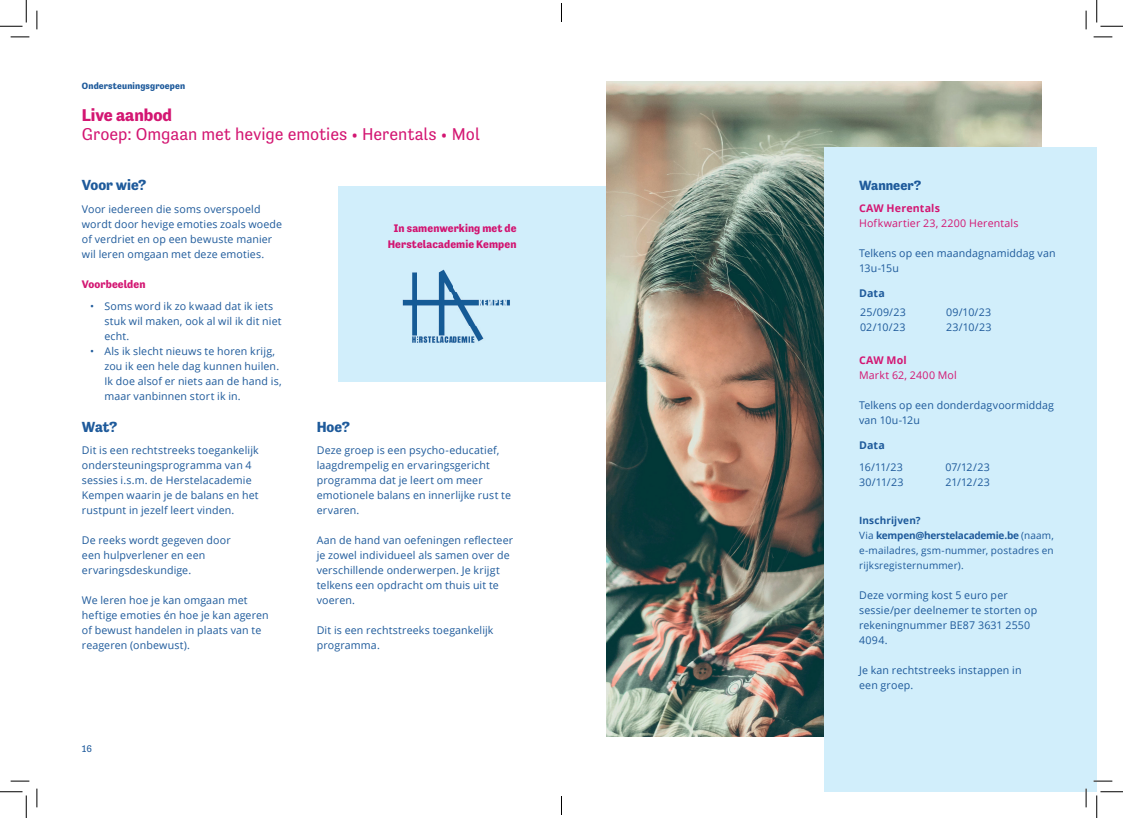
<style>
.page{position:relative;width:1123px;height:818px;background:#fff}
.page>*{position:absolute;margin:0;border:0;box-sizing:border-box;transform-origin:0 0}
.t1{font:17.5px/19.6px "Tenso";letter-spacing:-.005em;color:#d31672}
.t2{font:700 15px "Tenso";letter-spacing:-.005em;color:#1e5a9b}
.t3{font:700 13.75px "Tenso";color:#1e5a9b}
.t4{font:700 11.25px/16.2px "Tenso";letter-spacing:.01em;color:#d21471;text-align:center}
.t5{font:700 11.25px "Tenso";letter-spacing:.01em;color:#d31672}
.t6{font:10.62px/15px "Open Sans";letter-spacing:.015em;color:#1e5a9b}
.t7{font:10.62px "Open Sans";letter-spacing:.015em;color:#d31672}
.t8{font:700 10.62px "Open Sans";letter-spacing:.015em;color:#d31672}
.t9{font:10.62px/15px "Open Sans";letter-spacing:-.005em;color:#1e5a9b}
.t10{font:700 10.62px "Open Sans";letter-spacing:.01em;color:#1e5a9b}
.t11{font:10px/15px "Open Sans";letter-spacing:.015em;color:#1e5a9b}
.t12{font:10px "Tenso";color:#1e5a9b}
.t13{font:700 9.38px "Tenso";letter-spacing:.015em;color:#1e5a9b}
.s1{font-weight:700}
.s2{font-family:"Open Sans"}
</style>
<div class="page">
<div style="left:338px;top:186px;width:273px;height:195px;background:#d1eefb"></div>
<img style="left:606px;top:82px;width:435px;height:654px">
<div style="left:823px;top:148px;width:273px;height:644px;background:#d1eefb"></div>
<img style="left:402px;top:269px;width:108px;height:74px">
<svg style="left:11px;top:36px;width:18px;height:2px"></svg>
<svg style="left:1093px;top:36px;width:19px;height:2px"></svg>
<svg style="left:11px;top:780px;width:18px;height:2px"></svg>
<svg style="left:1093px;top:780px;width:19px;height:2px"></svg>
<svg style="left:36px;top:11px;width:2px;height:18px"></svg>
<svg style="left:36px;top:788px;width:2px;height:19px"></svg>
<svg style="left:1085px;top:11px;width:1px;height:18px"></svg>
<svg style="left:1085px;top:788px;width:1px;height:19px"></svg>
<svg style="left:0;top:0;width:27px;height:27px"></svg>
<svg style="left:0;top:791px;width:27px;height:27px"></svg>
<svg style="left:1096px;top:0;width:27px;height:27px"></svg>
<svg style="left:1096px;top:791px;width:27px;height:27px"></svg>
<svg style="left:561px;top:3px;width:1px;height:19px"></svg>
<svg style="left:561px;top:796px;width:1px;height:19px"></svg>
<p class="t13" style="left:82px;top:80px;width:105px">Ondersteuningsgroepen</p>
<h1 class="t1" style="left:82px;top:105px;width:399px"><span class="s1">Live aanbod<br></span>Groep: Omgaan met hevige emoties <span class="s2">•</span> Herentals <span class="s2">•</span> Mol</h1>
<h2 class="t2" style="left:82px;top:177px;width:66px">Voor wie?</h2>
<p class="t6" style="left:82px;top:201px;width:202px">Voor iedereen die soms overspoeld wordt door hevige emoties zoals woede of verdriet en op een bewuste manier wil leren omgaan met deze emoties.</p>
<p class="t5" style="left:82px;top:277px;width:65px">Voorbeelden</p>
<p class="t6" style="left:104px;top:298px;width:179px;text-indent:-14px">• Soms word ik zo kwaad dat ik iets stuk wil maken, ook al wil ik dit niet echt.</p>
<p class="t6" style="left:104px;top:343px;width:179px;text-indent:-14px">• Als ik slecht nieuws te horen krijg, zou ik een hele dag kunnen huilen.<br>Ik doe alsof er niets aan de hand is, maar vanbinnen stort ik in.</p>
<h2 class="t2" style="left:82px;top:419px;width:37px">Wat?</h2>
<p class="t6" style="left:82px;top:443px;width:178px">Dit is een rechtstreeks toegankelijk ondersteuningsprogramma van 4 sessies i.s.m. de Herstelacademie Kempen waarin je de balans en het rustpunt in jezelf leert vinden.</p>
<p class="t6" style="left:82px;top:533px;width:150px">De reeks wordt gegeven door een hulpverlener en een ervaringsdeskundige.</p>
<p class="t6" style="left:82px;top:593px;width:188px">We leren hoe je kan omgaan met heftige emoties én hoe je kan ageren of bewust handelen in plaats van te reageren (onbewust).</p>
<p class="t4" style="left:388px;top:220px;width:130px">In samenwerking met de<br>Herstelacademie Kempen</p>
<h2 class="t2" style="left:317px;top:418px;width:35px">Hoe?</h2>
<p class="t6" style="left:317px;top:442px;width:196px">Deze groep is een psycho-educatief, laagdrempelig en ervaringsgericht programma dat je leert om meer emotionele balans en innerlijke rust te ervaren.</p>
<p class="t6" style="left:317px;top:532px;width:198px">Aan de hand van oefeningen reflecteer je zowel individueel als samen over de verschillende onderwerpen. Je krijgt telkens een opdracht om thuis uit te voeren.</p>
<p class="t6" style="left:317px;top:622px;width:178px">Dit is een rechtstreeks toegankelijk programma.</p>
<p class="t12" style="left:82px;top:743px;width:12px">16</p>
<p class="t3" style="left:859px;top:177px;width:64px">Wanneer?</p>
<p class="t8" style="left:859px;top:200px;width:82px">CAW Herentals</p>
<p class="t7" style="left:859px;top:215px;width:161px">Hofkwartier 23, 2200 Herentals</p>
<p class="t6" style="left:859px;top:245px;width:198px">Telkens op een maandagnamiddag van<br>13u-15u</p>
<p class="t10" style="left:859px;top:285px;width:27px">Data</p>
<p class="t6" style="left:860px;top:304px;width:47px">25/09/23<br>02/10/23</p>
<p class="t6" style="left:946px;top:304px;width:47px">09/10/23<br>23/10/23</p>
<p class="t8" style="left:859px;top:353px;width:49px">CAW Mol</p>
<p class="t7" style="left:859px;top:368px;width:99px">Markt 62, 2400 Mol</p>
<p class="t6" style="left:859px;top:397px;width:196px">Telkens op een donderdagvoormiddag van 10u-12u</p>
<p class="t10" style="left:859px;top:438px;width:27px">Data</p>
<p class="t9" style="left:859px;top:459px;width:46px">16/11/23<br>30/11/23</p>
<p class="t6" style="left:945px;top:459px;width:46px">07/12/23<br>21/12/23</p>
<p class="t11" style="left:859px;top:513px;width:196px"><span class="s1">Inschrijven?<br></span>Via <span class="s1">kempen@herstelacademie.be</span> (naam, e-mailadres, gsm-nummer, postadres en rijksregisternummer).</p>
<p class="t6" style="left:859px;top:587px;width:180px">Deze vorming kost 5 euro per sessie/per deelnemer te storten op rekeningnummer BE87 3631 2550<br>4094.</p>
<p class="t6" style="left:859px;top:662px;width:164px">Je kan rechtstreeks instappen in een groep.</p>
</div>
